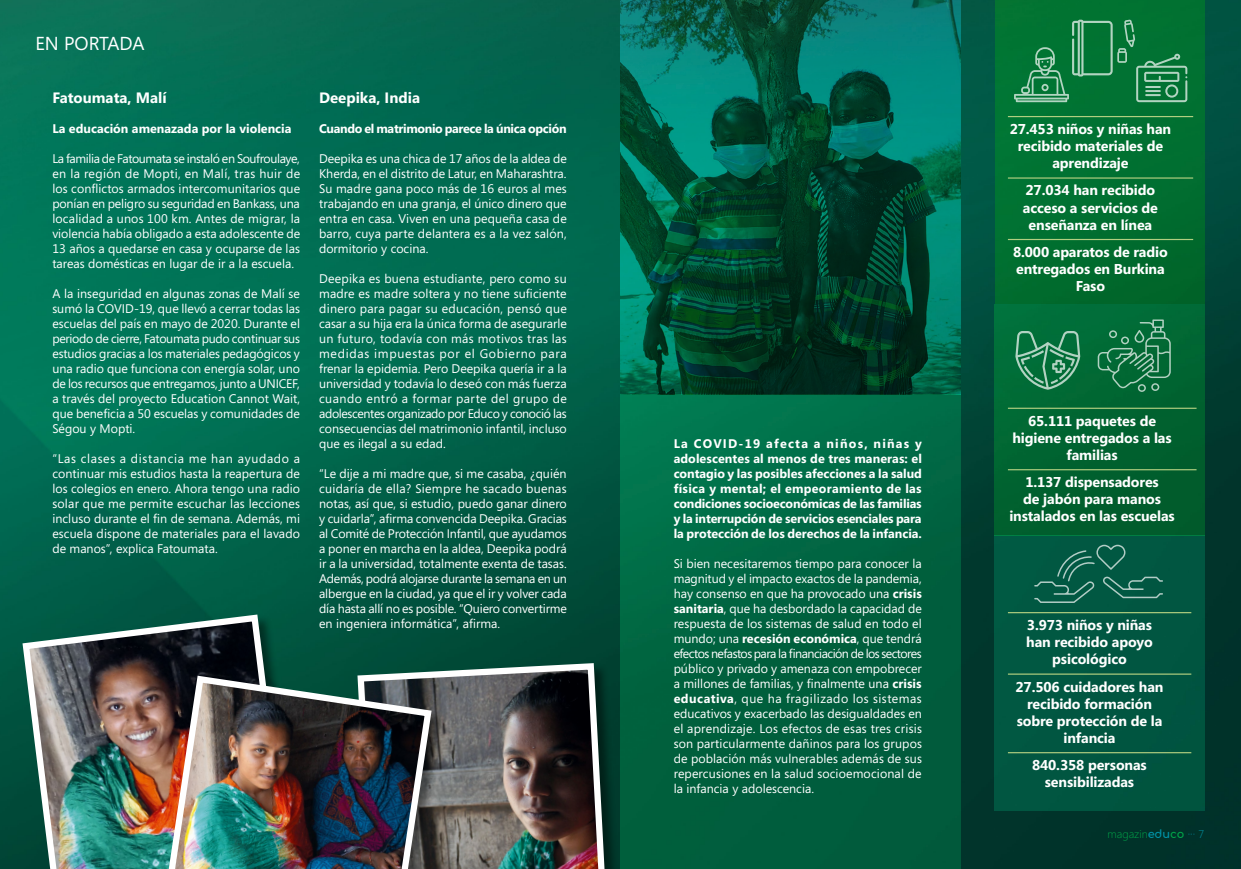
<style>
.page{position:relative;width:1241px;height:869px;background:#fff}
.page>*{position:absolute;margin:0;border:0;box-sizing:border-box;transform-origin:0 0}
.t1{font:18.75px "Segoe";color:#fff}
.t2{font:700 15px "Segoe";color:#fff}
.t3{font:700 14.25px/17.1px "Segoe";letter-spacing:-.01em;color:#fff;text-align:center}
.t4{font:12.5px/15px "Segoe";color:#fff;text-align:justify}
.t5{font:700 12.5px/15px "Segoe";letter-spacing:-.005em;color:#fff;text-align:justify}
.t6{font:700 12.5px "Segoe";letter-spacing:-.03em;color:#fff}
.t7{font:300 11.25px "Segoe";color:#00a649}
.s1{font-weight:700}
.s2{font-family:"Comfortaa";font-weight:400;color:#0094a9}
.s3{font-family:"Comfortaa";font-weight:400}
.s4{color:#0094a9}
</style>
<div class="page">
<img style="left:0;top:0;width:1240px;height:868px">
<div style="left:994px;top:535px;width:210px;height:275px;background:#015641"></div>
<div style="left:994px;top:0;width:210px;height:304px;background:#007031"></div>
<hr style="left:1007px;top:611px;width:184px;height:2px;background:#b1ce80">
<hr style="left:1007px;top:673px;width:184px;height:1px;background:#b1ce80">
<hr style="left:1007px;top:751px;width:184px;height:2px;background:#b1ce80">
<hr style="left:1007px;top:116px;width:185px;height:1px;background:#b1ce80">
<hr style="left:1007px;top:177px;width:185px;height:1px;background:#b1ce80">
<hr style="left:1007px;top:239px;width:185px;height:1px;background:#b1ce80">
<svg style="left:1014px;top:20px;width:173px;height:82px"></svg>
<div style="left:994px;top:304px;width:210px;height:231px;background:linear-gradient(to right,#026935,#03602f)"></div>
<hr style="left:1007px;top:407px;width:189px;height:1px;background:#b1ce80">
<hr style="left:1007px;top:469px;width:189px;height:1px;background:#b1ce80">
<svg style="left:1097px;top:319px;width:73px;height:72px"></svg>
<svg style="left:1015px;top:331px;width:65px;height:58px"></svg>
<svg style="left:1034px;top:544px;width:128px;height:58px"></svg>
<div style="left:357px;top:662px;width:265px;height:206px;background:#003c2d"></div>
<img style="left:354px;top:659px;width:257px;height:209px">
<div style="left:620px;top:394px;width:340px;height:474px;background:linear-gradient(to bottom,#00724b,#005838)"></div>
<img style="left:620px;top:0;width:340px;height:394px">
<img style="left:19px;top:610px;width:275px;height:258px">
<div style="left:157px;top:675px;width:288px;height:193px;background:#000;opacity:.46"></div>
<img style="left:154px;top:671px;width:281px;height:197px">
<h1 class="t1" style="left:35px;top:30px;width:111px">EN PORTADA</h1>
<p class="t2" style="left:52px;top:87px;width:116px">Fatoumata, Malí</p>
<p class="t5" style="left:52px;top:120px;width:241px">La educación amenazada por la violencia</p>
<p class="t4" style="left:52px;top:150px;width:249px">La familia de Fatoumata se instaló en Soufroulaye, en la región de Mopti, en Malí, tras huir de los conflictos armados intercomunitarios que ponían en peligro su seguridad en Bankass, una localidad a unos 100 km. Antes de migrar, la violencia había obligado a esta adolescente de 13 años a quedarse en casa y ocuparse de las tareas domésticas en lugar de ir a la escuela.</p>
<p class="t4" style="left:52px;top:285px;width:249px">A la inseguridad en algunas zonas de Malí se sumó la COVID-19, que llevó a cerrar todas las escuelas del país en mayo de 2020. Durante el periodo de cierre, Fatoumata pudo continuar sus estudios gracias a los materiales pedagógicos y una radio que funciona con energía solar, uno de los recursos que entregamos, junto a UNICEF, a través del proyecto Education Cannot Wait, que beneficia a 50 escuelas y comunidades de Ségou y Mopti.</p>
<p class="t4" style="left:52px;top:450px;width:249px">“Las clases a distancia me han ayudado a continuar mis estudios hasta la reapertura de los colegios en enero. Ahora tengo una radio solar que me permite escuchar las lecciones incluso durante el fin de semana. Además, mi escuela dispone de materiales para el lavado de manos”, explica Fatoumata.</p>
<p class="t2" style="left:319px;top:87px;width:102px">Deepika, India</p>
<p class="t6" style="left:319px;top:119px;width:249px">Cuando el matrimonio parece la única opción</p>
<p class="t4" style="left:319px;top:150px;width:249px">Deepika es una chica de 17 años de la aldea de Kherda, en el distrito de Latur, en Maharashtra.<br>Su madre gana poco más de 16 euros al mes trabajando en una granja, el único dinero que entra en casa. Viven en una pequeña casa de barro, cuya parte delantera es a la vez salón, dormitorio y cocina.</p>
<p class="t4" style="left:319px;top:270px;width:249px">Deepika es buena estudiante, pero como su madre es madre soltera y no tiene suficiente dinero para pagar su educación, pensó que casar a su hija era la única forma de asegurarle un futuro, todavía con más motivos tras las medidas impuestas por el Gobierno para frenar la epidemia. Pero Deepika quería ir a la universidad y todavía lo deseó con más fuerza cuando entró a formar parte del grupo de adolescentes organizado por Educo y conoció las consecuencias del matrimonio infantil, incluso que es ilegal a su edad.</p>
<p class="t4" style="left:319px;top:465px;width:249px">“Le dije a mi madre que, si me casaba, ¿quién cuidaría de ella? Siempre he sacado buenas notas, así que, si estudio, puedo ganar dinero y cuidarla”, afirma convencida Deepika. Gracias al Comité de Protección Infantil, que ayudamos a poner en marcha en la aldea, Deepika podrá ir a la universidad, totalmente exenta de tasas.<br>Además, podrá alojarse durante la semana en un albergue en la ciudad, ya que el ir y volver cada día hasta allí no es posible. “Quiero convertirme en ingeniera informática”, afirma.</p>
<p class="t5" style="left:673px;top:435px;width:250px">La COVID-19 afecta a niños, niñas y adolescentes al menos de tres maneras: el contagio y las posibles afecciones a la salud física y mental; el empeoramiento de las condiciones socioeconómicas de las familias y la interrupción de servicios esenciales para la protección de los derechos de la infancia.</p>
<p class="t4" style="left:673px;top:555px;width:250px">Si bien necesitaremos tiempo para conocer la magnitud y el impacto exactos de la pandemia, hay consenso en que ha provocado una <span class="s1">crisis sanitaria</span>, que ha desbordado la capacidad de respuesta de los sistemas de salud en todo el mundo; una <span class="s1">recesión económica</span>, que tendrá efectos nefastos para la financiación de los sectores público y privado y amenaza con empobrecer a millones de familias, y finalmente una <span class="s1">crisis educativa</span>, que ha fragilizado los sistemas educativos y exacerbado las desigualdades en el aprendizaje. Los efectos de esas tres crisis son particularmente dañinos para los grupos de población más vulnerables además de sus repercusiones en la salud socioemocional de la infancia y adolescencia.</p>
<p class="t3" style="left:1009px;top:120px;width:163px">27.453 niños y niñas han recibido materiales de aprendizaje</p>
<p class="t3" style="left:1022px;top:181px;width:137px">27.034 han recibido acceso a servicios de enseñanza en línea</p>
<p class="t3" style="left:1012px;top:243px;width:156px">8.000 aparatos de radio entregados en Burkina<br>Faso</p>
<p class="t3" style="left:1012px;top:411px;width:161px">65.111 paquetes de higiene entregados a las familias</p>
<p class="t3" style="left:1009px;top:473px;width:167px">1.137 dispensadores<br>de jabón para manos instalados en las escuelas</p>
<p class="t3" style="left:1026px;top:615px;width:128px">3.973 niños y niñas han recibido apoyo psicológico</p>
<p class="t3" style="left:1015px;top:677px;width:149px">27.506 cuidadores han recibido formación sobre protección de la infancia</p>
<p class="t3" style="left:1031px;top:755px;width:116px">840.358 personas sensibilizadas</p>
<p class="t7" style="left:1107px;top:827px;width:98px">magazin<span class="s2">edu</span><span class="s3">co</span> <span class="s4">··· 7</span></p>
</div>
